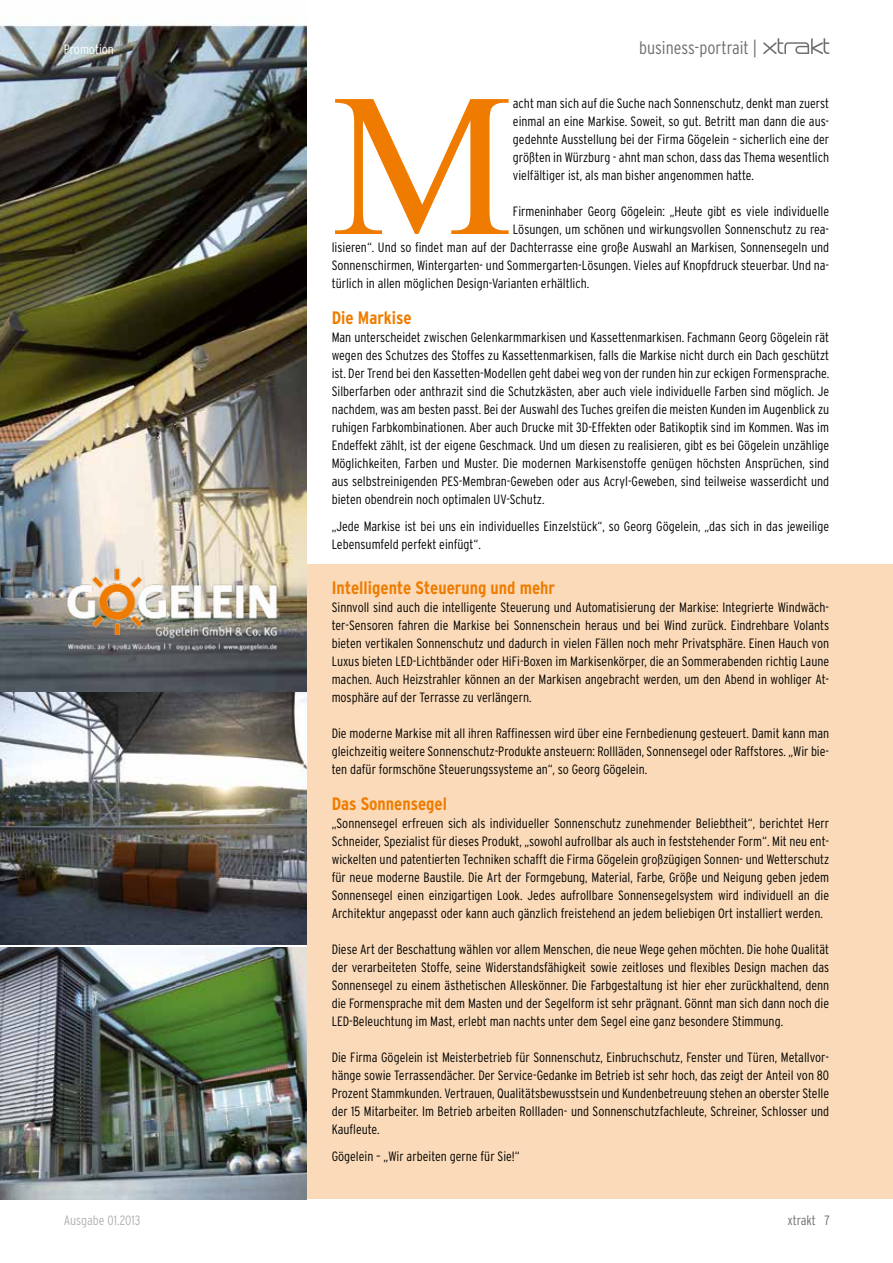
<style>
.page{position:relative;width:893px;height:1263px;background:#fff}
.page>*{position:absolute;margin:0;border:0;box-sizing:border-box;transform-origin:0 0}
.t1{font:203.85px "Times New Roman";color:#ef7c00}
.t2{font:700 condensed 18px "Interstate";color:#ef7c00}
.t3{font:300 condensed 18px "Interstate";color:#6e6e6e}
.t4{font:300 condensed 13.5px/18px "Interstate";color:#000;text-align:justify}
.t5{font:300 condensed 13.5px "Interstate";color:#b1b2b3}
.t6{font:300 condensed 13.5px "Interstate";color:#fff}
.t7{font:300 condensed 13.5px "Interstate";color:#6e6e6e}
</style>
<div class="page">
<svg style="left:763px;top:38px;width:66px;height:16px"></svg>
<div style="left:307px;top:564px;width:586px;height:635px;background:#fadab8"></div>
<img style="left:0;top:24px;width:307px;height:668px">
<img style="left:0;top:692px;width:307px;height:252px">
<img style="left:0;top:947px;width:307px;height:252px">
<img style="left:60px;top:565px;width:220px;height:89px">
<p class="t6" style="left:64px;top:41px;width:52px">Promotion</p>
<p class="t5" style="left:64px;top:1212px;width:78px">Ausgabe 01.2013</p>
<h2 class="t3" style="left:639px;top:36px;width:119px">business-portrait |</h2>
<h1 class="t1" style="left:332px;top:29px;width:183px">M</h1>
<p class="t4" style="left:513px;top:94px;width:318px">acht man sich auf die Suche nach Sonnenschutz, denkt man zuerst einmal an eine Markise. Soweit, so gut. Betritt man dann die aus&shy;gedehnte Ausstellung bei der Firma Gögelein – sicherlich eine der größten in Würzburg - ahnt man schon, dass das Thema wesentlich vielfältiger ist, als man bisher angenommen hatte.</p>
<p class="t4" style="left:513px;top:202px;width:318px">Firmeninhaber Georg Gögelein: „Heute gibt es viele individuelle</p>
<p class="t4" style="left:513px;top:220px;width:318px">Lösungen, um schönen und wirkungsvollen Sonnenschutz zu rea-</p>
<p class="t4" style="left:332px;top:238px;width:499px">lisieren“. Und so findet man auf der Dachterrasse eine große Auswahl an Markisen, Sonnensegeln und</p>
<p class="t4" style="left:332px;top:256px;width:499px">Sonnenschirmen, Wintergarten- und Sommergarten-Lösungen. Vieles auf Knopfdruck steuerbar. Und na-</p>
<p class="t4" style="left:332px;top:274px;width:259px">türlich in allen möglichen Design-Varianten erhältlich.</p>
<h2 class="t2" style="left:332px;top:307px;width:82px">Die Markise</h2>
<p class="t4" style="left:332px;top:328px;width:499px">Man unterscheidet zwischen Gelenkarmmarkisen und Kassettenmarkisen. Fachmann Georg Gögelein rät wegen des Schutzes des Stoffes zu Kassettenmarkisen, falls die Markise nicht durch ein Dach geschützt ist. Der Trend bei den Kassetten-Modellen geht dabei weg von der runden hin zur eckigen Formensprache.<br>Silberfarben oder anthrazit sind die Schutzkästen, aber auch viele individuelle Farben sind möglich. Je nachdem, was am besten passt. Bei der Auswahl des Tuches greifen die meisten Kunden im Augenblick zu ruhigen Farbkombinationen. Aber auch Drucke mit 3D-Effekten oder Batikoptik sind im Kommen. Was im Endeffekt zählt, ist der eigene Geschmack. Und um diesen zu realisieren, gibt es bei Gögelein unzählige Möglichkeiten, Farben und Muster. Die modernen Markisenstoffe genügen höchsten Ansprüchen, sind aus selbstreinigenden PES-Membran-Geweben oder aus Acryl-Geweben, sind teilweise wasserdicht und bieten obendrein noch optimalen UV-Schutz.</p>
<p class="t4" style="left:332px;top:517px;width:499px">„Jede Markise ist bei uns ein individuelles Einzelstück“, so Georg Gögelein, „das sich in das jeweilige<br>Lebensumfeld perfekt einfügt“.</p>
<h2 class="t2" style="left:332px;top:577px;width:225px">Intelligente Steuerung und mehr</h2>
<p class="t4" style="left:332px;top:598px;width:499px">Sinnvoll sind auch die intelligente Steuerung und Automatisierung der Markise: Integrierte Windwäch&shy;ter-Sensoren fahren die Markise bei Sonnenschein heraus und bei Wind zurück. Eindrehbare Volants bieten vertikalen Sonnenschutz und dadurch in vielen Fällen noch mehr Privatsphäre. Einen Hauch von Luxus bieten LED-Lichtbänder oder HiFi-Boxen im Markisenkörper, die an Sommerabenden richtig Laune machen. Auch Heizstrahler können an der Markisen angebracht werden, um den Abend in wohliger At&shy;mosphäre auf der Terrasse zu verlängern.</p>
<p class="t4" style="left:332px;top:724px;width:499px">Die moderne Markise mit all ihren Raffinessen wird über eine Fernbedienung gesteuert. Damit kann man gleichzeitig weitere Sonnenschutz-Produkte ansteuern: Rollläden, Sonnensegel oder Raffstores. „Wir bie&shy;ten dafür formschöne Steuerungssysteme an“, so Georg Gögelein.</p>
<h2 class="t2" style="left:332px;top:793px;width:117px">Das Sonnensegel</h2>
<p class="t4" style="left:332px;top:814px;width:499px">„Sonnensegel erfreuen sich als individueller Sonnenschutz zunehmender Beliebtheit“, berichtet Herr Schneider, Spezialist für dieses Produkt, „sowohl aufrollbar als auch in feststehender Form“. Mit neu ent&shy;wickelten und patentierten Techniken schafft die Firma Gögelein großzügigen Sonnen- und Wetterschutz für neue moderne Baustile. Die Art der Formgebung, Material, Farbe, Größe und Neigung geben jedem Sonnensegel einen einzigartigen Look. Jedes aufrollbare Sonnensegelsystem wird individuell an die Architektur angepasst oder kann auch gänzlich freistehend an jedem beliebigen Ort installiert werden.</p>
<p class="t4" style="left:332px;top:940px;width:499px">Diese Art der Beschattung wählen vor allem Menschen, die neue Wege gehen möchten. Die hohe Qualität der verarbeiteten Stoffe, seine Widerstandsfähigkeit sowie zeitloses und flexibles Design machen das Sonnensegel zu einem ästhetischen Alleskönner. Die Farbgestaltung ist hier eher zurückhaltend, denn die Formensprache mit dem Masten und der Segelform ist sehr prägnant. Gönnt man sich dann noch die LED-Beleuchtung im Mast, erlebt man nachts unter dem Segel eine ganz besondere Stimmung.</p>
<p class="t4" style="left:332px;top:1048px;width:499px">Die Firma Gögelein ist Meisterbetrieb für Sonnenschutz, Einbruchschutz, Fenster und Türen, Metallvor&shy;hänge sowie Terrassendächer. Der Service-Gedanke im Betrieb ist sehr hoch, das zeigt der Anteil von 80<br>Prozent Stammkunden. Vertrauen, Qualitätsbewusstsein und Kundenbetreuung stehen an oberster Stelle der 15 Mitarbeiter. Im Betrieb arbeiten Rollladen- und Sonnenschutzfachleute, Schreiner, Schlosser und Kaufleute.</p>
<p class="t4" style="left:332px;top:1147px;width:190px">Gögelein – „Wir arbeiten gerne für Sie!“</p>
<p class="t7" style="left:787px;top:1212px;width:44px">xtrakt 7</p>
</div>
